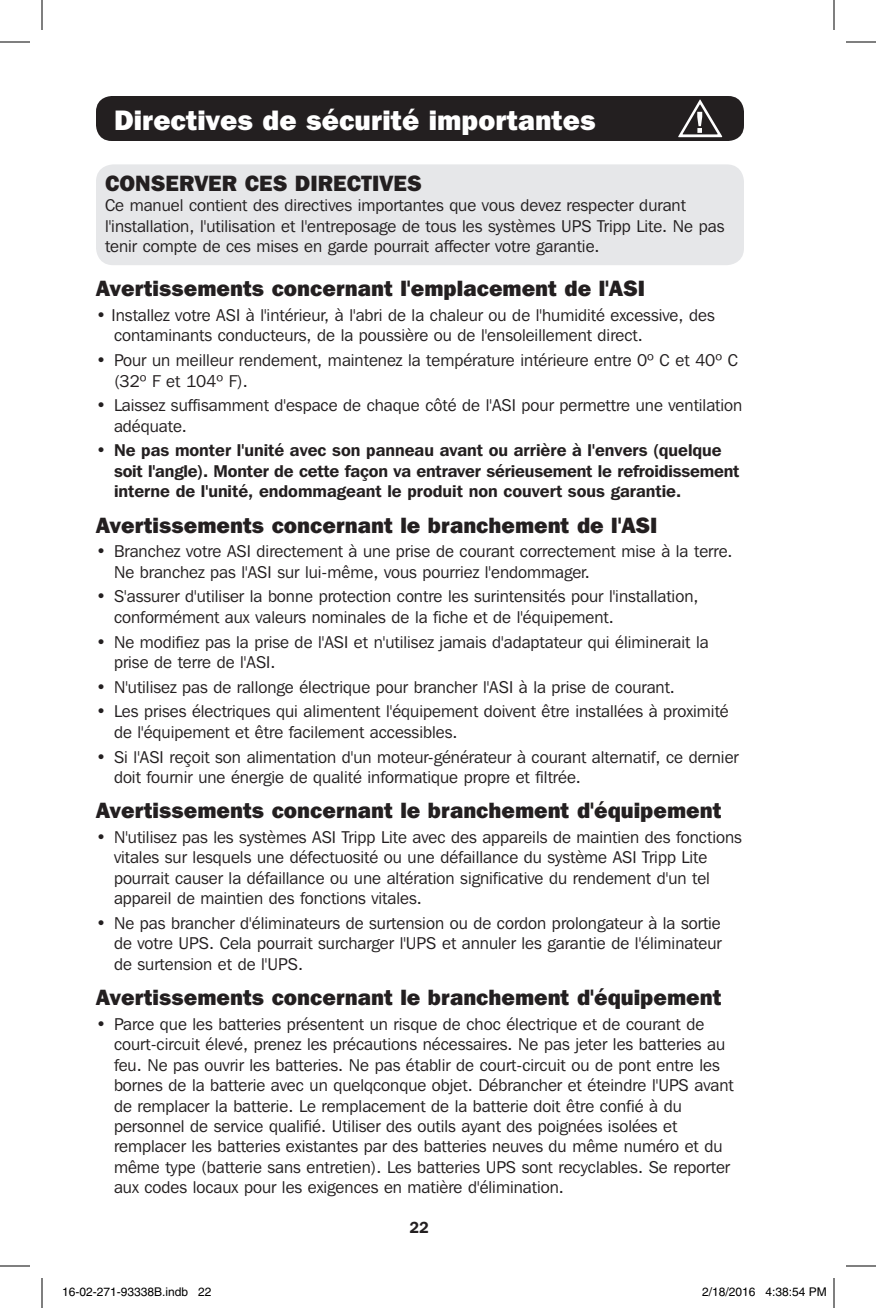
<style>
.page{position:relative;width:876px;height:1308px;background:#fff}
.page>*{position:absolute;margin:0;border:0;box-sizing:border-box;transform-origin:0 0}
.Chapters{font:800 28px "Franklin Gothic IT Cby BT";color:#fff}
.t1{font:800 22px "Franklin Gothic IT Cby BT";color:#231f20}
.Bullets{font:17px/20.4px "Franklin Gothic IT Cby BT";color:#231f20}
.Body_text_LJ{font:17px/20.4px "Franklin Gothic IT Cby BT";color:#231f20}
.Bullets-2{font:600 17px/20.4px "Franklin Gothic IT Cby BT";color:#231f20}
.t2{font:600 16px "Franklin Gothic IT Cby BT";color:#231f20}
.t3{font:12px "Helvetica";color:#000}
.s1{font-weight:400}
</style>
<div class="page">
<div style="left:96px;top:164px;width:648px;height:101px;background:#e6e7e9;border-radius:17px"></div>
<div style="left:96px;top:96px;width:648px;height:45px;background:#231f20;border-radius:16px"></div>
<svg style="left:678px;top:99px;width:44px;height:38px"></svg>
<hr style="left:0;top:42px;width:30px;height:1px;background:#000">
<hr style="left:846px;top:42px;width:30px;height:1px;background:#000">
<hr style="left:0;top:1266px;width:30px;height:1px;background:#000">
<hr style="left:846px;top:1266px;width:30px;height:1px;background:#000">
<hr style="left:42px;top:0;width:1px;height:30px;background:#000">
<hr style="left:42px;top:1278px;width:1px;height:30px;background:#000">
<hr style="left:834px;top:0;width:1px;height:30px;background:#000">
<hr style="left:834px;top:1278px;width:1px;height:30px;background:#000">
<p class="Chapters" style="left:114px;top:102px;width:483px">Directives de sécurité importantes</p>
<p class="t1" style="left:105px;top:169px;width:318px">CONSERVER CES DIRECTIVES</p>
<p class="Body_text_LJ" style="left:105px;top:195px;width:621px">Ce manuel contient des directives importantes que vous devez respecter durant l'installation, l'utilisation et l'entreposage de tous les systèmes UPS Tripp Lite. Ne pas tenir compte de ces mises en garde pourrait affecter votre garantie.</p>
<p class="t1" style="left:96px;top:275px;width:551px">Avertissements concernant l'emplacement de l'ASI</p>
<p class="Bullets" style="left:114px;top:305px;width:602px;text-indent:-18px">• Installez votre ASI à l'intérieur, à l'abri de la chaleur ou de l'humidité excessive, des contaminants conducteurs, de la poussière ou de l'ensoleillement direct.</p>
<p class="Bullets" style="left:114px;top:350px;width:626px;text-indent:-18px">• Pour un meilleur rendement, maintenez la température intérieure entre 0º C et 40º C (32º F et 104º F).</p>
<p class="Bullets" style="left:114px;top:395px;width:630px;text-indent:-18px">• Laissez suffisamment d'espace de chaque côté de l'ASI pour permettre une ventilation adéquate.</p>
<p class="Bullets-2" style="left:114px;top:440px;width:627px;text-indent:-18px"><span class="s1">•</span> Ne pas monter l'unité avec son panneau avant ou arrière à l'envers (quelque soit l'angle). Monter de cette façon va entraver sérieusement le refroidissement interne de l'unité, endommageant le produit non couvert sous garantie.</p>
<p class="t1" style="left:96px;top:511px;width:563px">Avertissements concernant le branchement de l'ASI</p>
<p class="Bullets" style="left:114px;top:541px;width:620px;text-indent:-18px">• Branchez votre ASI directement à une prise de courant correctement mise à la terre.<br>Ne branchez pas l'ASI sur lui-même, vous pourriez l'endommager.</p>
<p class="Bullets" style="left:114px;top:586px;width:586px;text-indent:-18px">• S'assurer d'utiliser la bonne protection contre les surintensités pour l'installation, conformément aux valeurs nominales de la fiche et de l'équipement.</p>
<p class="Bullets" style="left:114px;top:631px;width:596px;text-indent:-18px">• Ne modifiez pas la prise de l'ASI et n'utilisez jamais d'adaptateur qui éliminerait la prise de terre de l'ASI.</p>
<p class="Bullets" style="left:96px;top:676px;width:581px">• N'utilisez pas de rallonge électrique pour brancher l'ASI à la prise de courant.</p>
<p class="Bullets" style="left:114px;top:701px;width:616px;text-indent:-18px">• Les prises électriques qui alimentent l'équipement doivent être installées à proximité de l'équipement et être facilement accessibles.</p>
<p class="Bullets" style="left:114px;top:746px;width:626px;text-indent:-18px">• Si l'ASI reçoit son alimentation d'un moteur-générateur à courant alternatif, ce dernier doit fournir une énergie de qualité informatique propre et filtrée.</p>
<p class="t1" style="left:96px;top:797px;width:627px">Avertissements concernant le branchement d'équipement</p>
<p class="Bullets" style="left:114px;top:827px;width:629px;text-indent:-18px">• N'utilisez pas les systèmes ASI Tripp Lite avec des appareils de maintien des fonctions vitales sur lesquels une défectuosité ou une défaillance du système ASI Tripp Lite pourrait causer la défaillance ou une altération significative du rendement d'un tel appareil de maintien des fonctions vitales.</p>
<p class="Bullets" style="left:114px;top:913px;width:609px;text-align:justify;text-indent:-18px">• Ne pas brancher d'éliminateurs de surtension ou de cordon prolongateur à la sortie de votre UPS. Cela pourrait surcharger l'UPS et annuler les garantie de l'éliminateur de surtension et de l'UPS.</p>
<p class="t1" style="left:96px;top:983px;width:627px">Avertissements concernant le branchement d'équipement</p>
<p class="Bullets" style="left:114px;top:1014px;width:621px;text-indent:-18px">• Parce que les batteries présentent un risque de choc électrique et de courant de court-circuit élevé, prenez les précautions nécessaires. Ne pas jeter les batteries au feu. Ne pas ouvrir les batteries. Ne pas établir de court-circuit ou de pont entre les bornes de la batterie avec un quelqconque objet. Débrancher et éteindre l'UPS avant de remplacer la batterie. Le remplacement de la batterie doit être confié à du personnel de service qualifié. Utiliser des outils ayant des poignées isolées et remplacer les batteries existantes par des batteries neuves du même numéro et du même type (batterie sans entretien). Les batteries UPS sont recyclables. Se reporter aux codes locaux pour les exigences en matière d'élimination.</p>
<p class="t2" style="left:410px;top:1218px;width:21px">22</p>
<p class="t3" style="left:62px;top:1285px;width:151px">16-02-271-93338B.indb 22</p>
<p class="t3" style="left:702px;top:1285px;width:126px">2/18/2016 4:38:54 PM</p>
</div>
